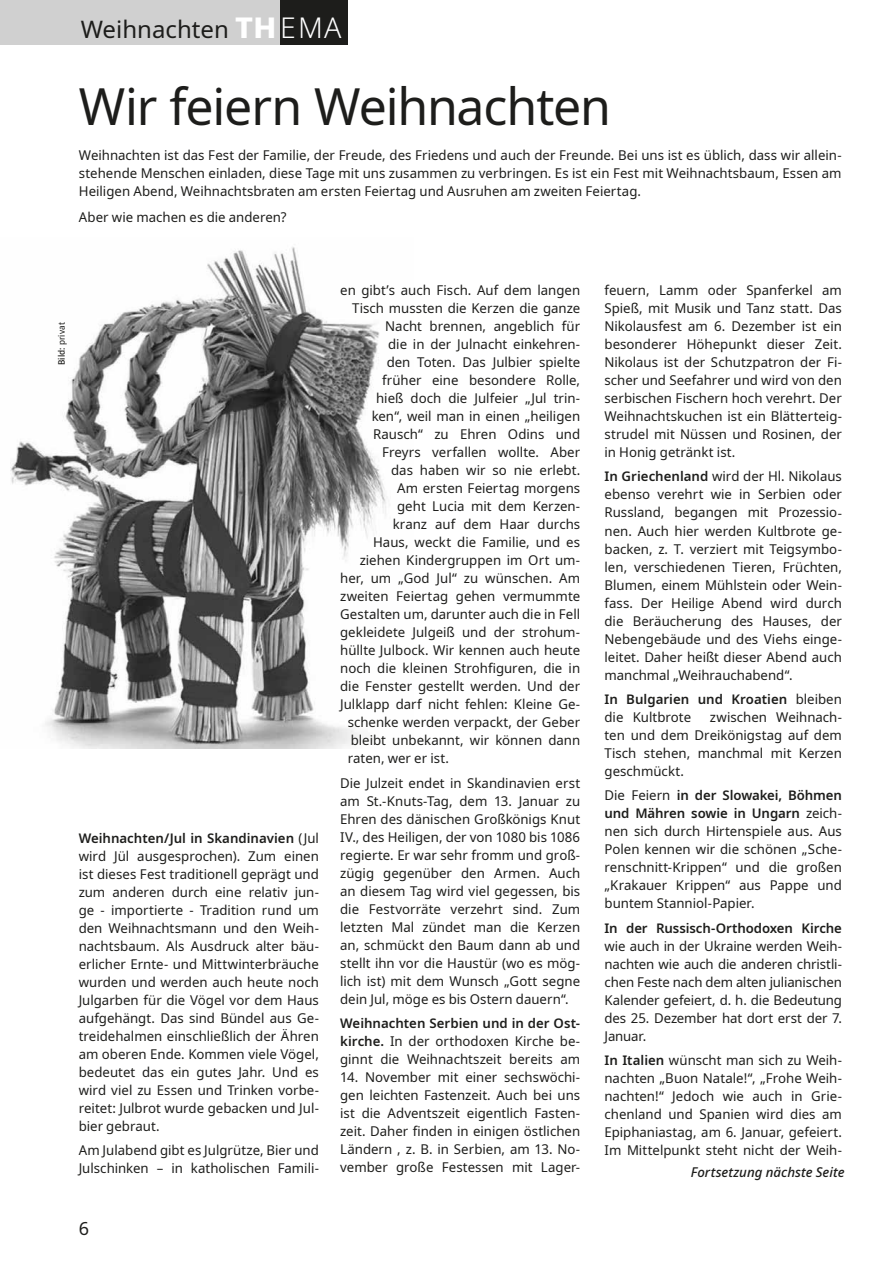
<style>
.page{position:relative;width:893px;height:1263px;background:#fff}
.page>*{position:absolute;margin:0;border:0;box-sizing:border-box;transform-origin:0 0}
.t1{font:51px "Noto Sans";letter-spacing:-.02em;color:#1d1d1b}
.t2{font:24px "Noto Sans";color:#1d1d1b}
.t3{font:18px "Noto Sans";color:#1d1d1b}
.t4{font:13.5px/18px "Noto Sans";color:#1d1d1b;text-align:justify}
.t5{font:600 13.5px/18px "Noto Sans";letter-spacing:-.005em;color:#1d1d1b}
.t6{font:italic 500 13.5px "Noto Sans";letter-spacing:.005em;color:#1d1d1b}
.t7{font:semi-condensed 9px "Noto Sans";letter-spacing:.02em;color:#1d1d1b}
.s1{font-weight:800;font-size:28.5px;color:#fff}
.s2{font-weight:300;font-size:28.5px;color:#fff}
.s3{font-weight:500}
.s4{font-weight:600}
.s5{font-weight:400}
</style>
<div class="page">
<img style="left:10px;top:247px;width:376px;height:502px">
<div style="left:0;top:0;width:340px;height:44px;background:#d0d0d0"></div>
<div style="left:280px;top:0;width:67px;height:44px;background:#1d1d1b"></div>
<h2 class="t2" style="left:81px;top:12px;width:262px">Weihnachten <span class="s1">TH</span><span class="s2">EMA</span></h2>
<h1 class="t1" style="left:79px;top:70px;width:534px">Wir feiern Weihnachten</h1>
<p class="t4" style="left:79px;top:146px;width:764px">Weihnachten ist das Fest der Familie, der Freude, des Friedens und auch der Freunde. Bei uns ist es üblich, dass wir allein&shy;stehende Menschen einladen, diese Tage mit uns zusammen zu verbringen. Es ist ein Fest mit Weihnachtsbaum, Essen am Heiligen Abend, Weihnachtsbraten am ersten Feiertag und Ausruhen am zweiten Feiertag.</p>
<p class="t4" style="left:79px;top:209px;width:209px">Aber wie machen es die anderen?</p>
<p class="t7" style="left:55px;top:365px;width:44px;rotate:-90deg"><span class="s3">Bild:</span> privat</p>
<p class="t4" style="left:79px;top:829px;width:242px"><span class="s4">Weihnachten/Jul in Skandinavien</span> (Jul wird Jül ausgesprochen). Zum einen ist dieses Fest traditionell geprägt und zum anderen durch eine relativ jun&shy;ge - importierte - Tradition rund um den Weihnachtsmann und den Weih&shy;nachtsbaum. Als Ausdruck alter bäu&shy;erlicher Ernte- und Mittwinterbräuche wurden und werden auch heute noch Julgarben für die Vögel vor dem Haus aufgehängt. Das sind Bündel aus Ge&shy;treidehalmen einschließlich der Ähren am oberen Ende. Kommen viele Vögel, bedeutet das ein gutes Jahr. Und es wird viel zu Essen und Trinken vorbe&shy;reitet: Julbrot wurde gebacken und Jul&shy;bier gebraut.</p>
<p class="t4" style="left:79px;top:1141px;width:242px">Am Julabend gibt es Julgrütze, Bier und<br>Julschinken – in katholischen Famili-</p>
<h3 class="t3" style="left:79px;top:1216px;width:12px">6</h3>
<p class="t4" style="left:340px;top:281px;width:242px">en gibt’s auch Fisch. Auf dem langen</p>
<p class="t4" style="left:352px;top:299px;width:230px">Tisch mussten die Kerzen die ganze</p>
<p class="t4" style="left:385px;top:317px;width:197px">Nacht brennen, angeblich für</p>
<p class="t4" style="left:388px;top:335px;width:194px">die in der Julnacht einkehren-</p>
<p class="t4" style="left:387px;top:353px;width:195px">den Toten. Das Julbier spielte</p>
<p class="t4" style="left:382px;top:371px;width:199px">früher eine besondere Rolle,</p>
<p class="t4" style="left:376px;top:389px;width:206px">hieß doch die Julfeier „Jul trin-</p>
<p class="t4" style="left:372px;top:407px;width:210px">ken“, weil man in einen „heiligen</p>
<p class="t4" style="left:373px;top:425px;width:208px">Rausch“ zu Ehren Odins und</p>
<p class="t4" style="left:382px;top:443px;width:199px">Freyrs verfallen wollte. Aber</p>
<p class="t4" style="left:391px;top:461px;width:191px">das haben wir so nie erlebt.</p>
<p class="t4" style="left:397px;top:479px;width:184px">Am ersten Feiertag morgens</p>
<p class="t4" style="left:397px;top:497px;width:185px">geht Lucia mit dem Kerzen-</p>
<p class="t4" style="left:393px;top:515px;width:189px">kranz auf dem Haar durchs</p>
<p class="t4" style="left:373px;top:533px;width:208px">Haus, weckt die Familie, und es</p>
<p class="t4" style="left:360px;top:551px;width:222px">ziehen Kindergruppen im Ort um-</p>
<p class="t4" style="left:340px;top:569px;width:241px">her, um „God Jul“ zu wünschen. Am</p>
<p class="t4" style="left:340px;top:587px;width:242px">zweiten Feiertag gehen vermummte</p>
<p class="t4" style="left:340px;top:605px;width:241px">Gestalten um, darunter auch die in Fell</p>
<p class="t4" style="left:340px;top:623px;width:242px">gekleidete Julgeiß und der strohum-</p>
<p class="t4" style="left:340px;top:641px;width:241px">hüllte Julbock. Wir kennen auch heute</p>
<p class="t4" style="left:340px;top:659px;width:241px">noch die kleinen Strohfiguren, die in</p>
<p class="t4" style="left:340px;top:677px;width:242px">die Fenster gestellt werden. Und der</p>
<p class="t4" style="left:340px;top:695px;width:242px">Julklapp darf nicht fehlen: Kleine Ge-</p>
<p class="t4" style="left:348px;top:713px;width:234px">schenke werden verpackt, der Geber</p>
<p class="t4" style="left:351px;top:731px;width:231px">bleibt unbekannt, wir können dann</p>
<p class="t4" style="left:348px;top:749px;width:103px">raten, wer er ist.</p>
<p class="t4" style="left:340px;top:774px;width:242px">Die Julzeit endet in Skandinavien erst am St.-Knuts-Tag, dem 13. Januar zu Ehren des dänischen Großkönigs Knut IV., des Heiligen, der von 1080 bis 1086 regierte. Er war sehr fromm und groß&shy;zügig gegenüber den Armen. Auch an diesem Tag wird viel gegessen, bis die Festvorräte verzehrt sind. Zum letzten Mal zündet man die Kerzen an, schmückt den Baum dann ab und stellt ihn vor die Haustür (wo es mög&shy;lich ist) mit dem Wunsch „Gott segne dein Jul, möge es bis Ostern dauern“.</p>
<p class="t4" style="left:340px;top:1014px;width:242px"><span class="s4">Weihnachten Serbien und in der Ost&shy;kirche.</span> In der orthodoxen Kirche be&shy;ginnt die Weihnachtszeit bereits am</p>
<p class="t4" style="left:340px;top:1068px;width:242px">14. November mit einer sechswöchi&shy;gen leichten Fastenzeit. Auch bei uns ist die Adventszeit eigentlich Fasten&shy;zeit. Daher finden in einigen östlichen Ländern , z. B. in Serbien, am 13. No&shy;vember große Festessen mit Lager-</p>
<p class="t4" style="left:604px;top:281px;width:239px">feuern, Lamm oder Spanferkel am Spieß, mit Musik und Tanz statt. Das Nikolausfest am 6. Dezember ist ein besonderer Höhepunkt dieser Zeit.<br>Nikolaus ist der Schutzpatron der Fi&shy;scher und Seefahrer und wird von den serbischen Fischern hoch verehrt. Der Weihnachtskuchen ist ein Blätterteig&shy;strudel mit Nüssen und Rosinen, der in Honig getränkt ist.</p>
<p class="t4" style="left:604px;top:468px;width:239px"><span class="s4">In Griechenland</span> wird der Hl. Nikolaus ebenso verehrt wie in Serbien oder Russland, begangen mit Prozessio&shy;nen. Auch hier werden Kultbrote ge&shy;backen, z. T. verziert mit Teigsymbo&shy;len, verschiedenen Tieren, Früchten, Blumen, einem Mühlstein oder Wein&shy;fass. Der Heilige Abend wird durch die Beräucherung des Hauses, der Nebengebäude und des Viehs einge&shy;leitet. Daher heißt dieser Abend auch manchmal „Weihrauchabend“.</p>
<p class="t5" style="left:604px;top:690px;width:239px">In Bulgarien und Kroatien <span class="s5">bleiben die Kultbrote</span></p>
<p class="t4" style="left:604px;top:708px;width:239px;text-indent:105px">zwischen Weihnach&shy;ten und dem Dreikönigstag auf dem Tisch stehen, manchmal mit Kerzen geschmückt.</p>
<p class="t4" style="left:604px;top:787px;width:239px">Die Feiern <span class="s4">in der Slowakei, Böhmen und Mähren sowie in Ungarn</span> zeich&shy;nen sich durch Hirtenspiele aus. Aus Polen kennen wir die schönen „Sche&shy;renschnitt-Krippen“ und die großen „Krakauer Krippen“ aus Pappe und buntem Stanniol-Papier.</p>
<p class="t5" style="left:604px;top:919px;width:239px">In der Russisch-Orthodoxen Kirche</p>
<p class="t4" style="left:604px;top:937px;width:239px">wie auch in der Ukraine werden Weih&shy;nachten wie auch die anderen christli&shy;chen Feste nach dem alten julianischen Kalender gefeiert, d. h. die Bedeutung des 25. Dezember hat dort erst der 7.<br>Januar.</p>
<p class="t4" style="left:604px;top:1051px;width:239px"><span class="s4">In Italien</span> wünscht man sich zu Weih&shy;nachten „Buon Natale!“, „Frohe Weih&shy;nachten!“ Jedoch wie auch in Grie&shy;chenland und Spanien wird dies am Epiphaniastag, am 6. Januar, gefeiert.<br>Im Mittelpunkt steht nicht der Weih-</p>
<p class="t6" style="left:691px;top:1162px;width:155px">Fortsetzung nächste Seite</p>
</div>
